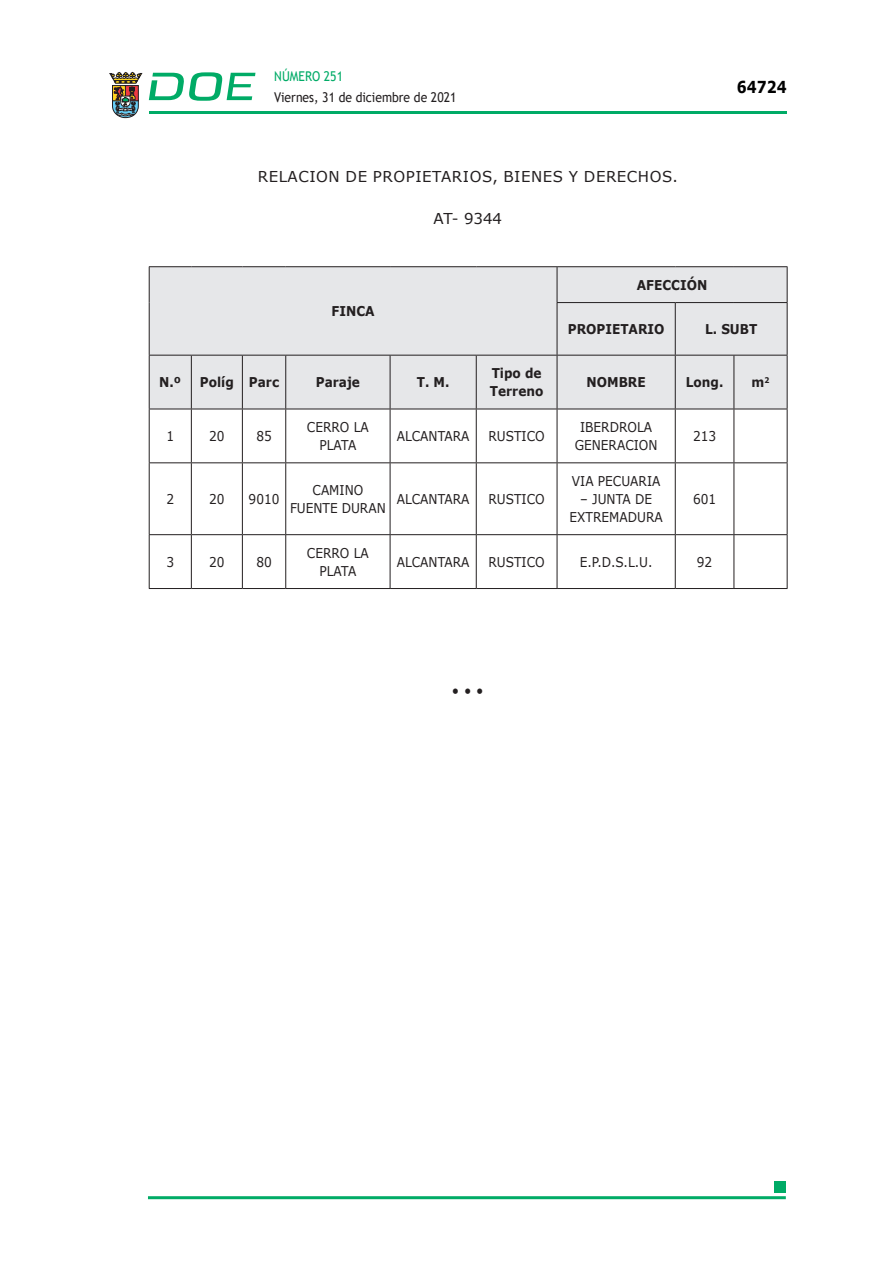
<style>
.page{position:relative;width:893px;height:1263px;background:#fff}
.page>*{position:absolute;margin:0;border:0;box-sizing:border-box;transform-origin:0 0}
.t1{font:700 16.5px "Verdana";color:#000;scale:.85 1}
.ADENDA{font:15px "Verdana";letter-spacing:.035em;color:#231f20}
.CUERPO_DE_TEXTO{font:15px "Verdana";color:#231f20;scale:.9 1}
.t2{font:13.5px/18px "Verdana";color:#231f20;text-align:center;scale:.9 1}
.t3{font:700 13.5px/18px "Verdana";color:#231f20;scale:.9 1}
.t4{font:13.5px "Trebuchet MS";color:#231f20;scale:.9 1}
.t5{font:13.5px "Trebuchet MS";color:#00ab67;scale:.9 1}
</style>
<div class="page">
<hr style="left:149px;top:111px;width:638px;height:3px;background:#00ab66">
<svg style="left:109px;top:72px;width:33px;height:46px"></svg>
<svg style="left:149px;top:72px;width:106px;height:29px"></svg>
<hr style="left:148px;top:1196px;width:638px;height:3px;background:#00ab66">
<div style="left:775px;top:1181px;width:11px;height:11px;background:#00ab66"></div>
<div style="left:150px;top:267px;width:637px;height:142px;background:#e6e7e9"></div>
<svg style="left:150px;top:410px;width:637px;height:178px"></svg>
<hr style="left:557px;top:302px;width:118px;height:1px;background:#231f20">
<hr style="left:675px;top:302px;width:59px;height:1px;background:#231f20">
<hr style="left:734px;top:302px;width:53px;height:1px;background:#231f20">
<hr style="left:149px;top:355px;width:42px;height:1px;background:#231f20">
<hr style="left:191px;top:355px;width:51px;height:1px;background:#231f20">
<hr style="left:242px;top:355px;width:44px;height:1px;background:#231f20">
<hr style="left:286px;top:355px;width:104px;height:1px;background:#231f20">
<hr style="left:390px;top:355px;width:86px;height:1px;background:#231f20">
<hr style="left:476px;top:355px;width:81px;height:1px;background:#231f20">
<hr style="left:557px;top:355px;width:118px;height:1px;background:#231f20">
<hr style="left:675px;top:355px;width:59px;height:1px;background:#231f20">
<hr style="left:734px;top:355px;width:53px;height:1px;background:#231f20">
<hr style="left:149px;top:462px;width:42px;height:1px;background:#231f20">
<hr style="left:191px;top:462px;width:51px;height:1px;background:#231f20">
<hr style="left:242px;top:462px;width:44px;height:1px;background:#231f20">
<hr style="left:286px;top:462px;width:104px;height:1px;background:#231f20">
<hr style="left:390px;top:462px;width:86px;height:1px;background:#231f20">
<hr style="left:476px;top:462px;width:81px;height:1px;background:#231f20">
<hr style="left:557px;top:462px;width:118px;height:1px;background:#231f20">
<hr style="left:675px;top:462px;width:59px;height:1px;background:#231f20">
<hr style="left:734px;top:462px;width:53px;height:1px;background:#231f20">
<hr style="left:149px;top:534px;width:42px;height:1px;background:#231f20">
<hr style="left:191px;top:534px;width:51px;height:1px;background:#231f20">
<hr style="left:242px;top:534px;width:44px;height:1px;background:#231f20">
<hr style="left:286px;top:534px;width:104px;height:1px;background:#231f20">
<hr style="left:390px;top:534px;width:86px;height:1px;background:#231f20">
<hr style="left:476px;top:534px;width:81px;height:1px;background:#231f20">
<hr style="left:557px;top:534px;width:118px;height:1px;background:#231f20">
<hr style="left:675px;top:534px;width:59px;height:1px;background:#231f20">
<hr style="left:734px;top:534px;width:53px;height:1px;background:#231f20">
<hr style="left:149px;top:588px;width:42px;height:1px;background:#231f20">
<hr style="left:191px;top:588px;width:51px;height:1px;background:#231f20">
<hr style="left:242px;top:588px;width:44px;height:1px;background:#231f20">
<hr style="left:286px;top:588px;width:104px;height:1px;background:#231f20">
<hr style="left:390px;top:588px;width:86px;height:1px;background:#231f20">
<hr style="left:476px;top:588px;width:81px;height:1px;background:#231f20">
<hr style="left:557px;top:588px;width:118px;height:1px;background:#231f20">
<hr style="left:675px;top:588px;width:59px;height:1px;background:#231f20">
<hr style="left:734px;top:588px;width:53px;height:1px;background:#231f20">
<hr style="left:149px;top:409px;width:1px;height:53px;background:#231f20">
<hr style="left:149px;top:463px;width:1px;height:71px;background:#231f20">
<hr style="left:149px;top:535px;width:1px;height:53px;background:#231f20">
<hr style="left:557px;top:267px;width:1px;height:35px;background:#231f20">
<hr style="left:787px;top:267px;width:1px;height:35px;background:#231f20">
<hr style="left:557px;top:303px;width:1px;height:52px;background:#231f20">
<hr style="left:675px;top:303px;width:1px;height:52px;background:#231f20">
<hr style="left:787px;top:303px;width:1px;height:52px;background:#231f20">
<hr style="left:191px;top:355px;width:1px;height:54px;background:#231f20">
<hr style="left:242px;top:355px;width:1px;height:54px;background:#231f20">
<hr style="left:285px;top:355px;width:1px;height:54px;background:#231f20">
<hr style="left:390px;top:355px;width:1px;height:54px;background:#231f20">
<hr style="left:476px;top:355px;width:1px;height:54px;background:#231f20">
<hr style="left:557px;top:355px;width:1px;height:54px;background:#231f20">
<hr style="left:675px;top:355px;width:1px;height:54px;background:#231f20">
<hr style="left:734px;top:355px;width:1px;height:54px;background:#231f20">
<hr style="left:191px;top:409px;width:1px;height:53px;background:#231f20">
<hr style="left:242px;top:409px;width:1px;height:53px;background:#231f20">
<hr style="left:285px;top:409px;width:1px;height:53px;background:#231f20">
<hr style="left:390px;top:409px;width:1px;height:53px;background:#231f20">
<hr style="left:476px;top:409px;width:1px;height:53px;background:#231f20">
<hr style="left:557px;top:409px;width:1px;height:53px;background:#231f20">
<hr style="left:675px;top:409px;width:1px;height:53px;background:#231f20">
<hr style="left:734px;top:409px;width:1px;height:53px;background:#231f20">
<hr style="left:787px;top:409px;width:1px;height:53px;background:#231f20">
<hr style="left:191px;top:463px;width:1px;height:71px;background:#231f20">
<hr style="left:242px;top:463px;width:1px;height:71px;background:#231f20">
<hr style="left:285px;top:463px;width:1px;height:71px;background:#231f20">
<hr style="left:390px;top:463px;width:1px;height:71px;background:#231f20">
<hr style="left:476px;top:463px;width:1px;height:71px;background:#231f20">
<hr style="left:557px;top:463px;width:1px;height:71px;background:#231f20">
<hr style="left:675px;top:463px;width:1px;height:71px;background:#231f20">
<hr style="left:734px;top:463px;width:1px;height:71px;background:#231f20">
<hr style="left:787px;top:463px;width:1px;height:71px;background:#231f20">
<hr style="left:191px;top:535px;width:1px;height:53px;background:#231f20">
<hr style="left:242px;top:535px;width:1px;height:53px;background:#231f20">
<hr style="left:285px;top:535px;width:1px;height:53px;background:#231f20">
<hr style="left:390px;top:535px;width:1px;height:53px;background:#231f20">
<hr style="left:476px;top:535px;width:1px;height:53px;background:#231f20">
<hr style="left:557px;top:535px;width:1px;height:53px;background:#231f20">
<hr style="left:675px;top:535px;width:1px;height:53px;background:#231f20">
<hr style="left:734px;top:535px;width:1px;height:53px;background:#231f20">
<hr style="left:787px;top:535px;width:1px;height:53px;background:#231f20">
<hr style="left:149px;top:266px;width:42px;height:1px;background:#231f20">
<hr style="left:149px;top:267px;width:1px;height:36px;background:#231f20">
<hr style="left:191px;top:266px;width:51px;height:1px;background:#231f20">
<hr style="left:242px;top:266px;width:44px;height:1px;background:#231f20">
<hr style="left:286px;top:266px;width:104px;height:1px;background:#231f20">
<hr style="left:390px;top:266px;width:86px;height:1px;background:#231f20">
<hr style="left:476px;top:266px;width:81px;height:1px;background:#231f20">
<hr style="left:557px;top:266px;width:118px;height:1px;background:#231f20">
<hr style="left:675px;top:266px;width:59px;height:1px;background:#231f20">
<hr style="left:734px;top:266px;width:53px;height:1px;background:#231f20">
<hr style="left:149px;top:303px;width:1px;height:52px;background:#231f20">
<hr style="left:149px;top:355px;width:1px;height:54px;background:#231f20">
<hr style="left:787px;top:355px;width:1px;height:54px;background:#231f20">
<hr style="left:149px;top:409px;width:42px;height:1px;background:#231f20">
<hr style="left:191px;top:409px;width:51px;height:1px;background:#231f20">
<hr style="left:242px;top:409px;width:44px;height:1px;background:#231f20">
<hr style="left:286px;top:409px;width:104px;height:1px;background:#231f20">
<hr style="left:390px;top:409px;width:86px;height:1px;background:#231f20">
<hr style="left:476px;top:409px;width:81px;height:1px;background:#231f20">
<hr style="left:557px;top:409px;width:118px;height:1px;background:#231f20">
<hr style="left:675px;top:409px;width:59px;height:1px;background:#231f20">
<hr style="left:734px;top:409px;width:53px;height:1px;background:#231f20">
<p class="t5" style="left:274px;top:67px;width:78px">NÚMERO 251</p>
<p class="t4" style="left:274px;top:88px;width:204px">Viernes, 31 de diciembre de 2021</p>
<p class="ADENDA" style="left:258px;top:166px;width:422px">RELACION DE PROPIETARIOS, BIENES Y DERECHOS.</p>
<p class="ADENDA" style="left:434px;top:208px;width:70px">AT- 9344</p>
<p class="t1" style="left:737px;top:75px;width:60px">64724</p>
<p class="t3" style="left:332px;top:302px;width:49px">FINCA</p>
<p class="t3" style="left:637px;top:276px;width:80px">AFECCIÓN</p>
<p class="t3" style="left:568px;top:320px;width:109px">PROPIETARIO</p>
<p class="t3" style="left:705px;top:320px;width:60px">L. SUBT</p>
<p class="t3" style="left:159px;top:373px;width:26px">N.º</p>
<p class="t3" style="left:200px;top:373px;width:39px">Políg</p>
<p class="t3" style="left:249px;top:373px;width:35px">Parc</p>
<p class="t3" style="left:316px;top:373px;width:51px">Paraje</p>
<p class="t3" style="left:417px;top:373px;width:38px">T. M.</p>
<p class="t3" style="left:490px;top:364px;width:61px">Tipo de<br>Terreno</p>
<p class="t3" style="left:587px;top:373px;width:67px">NOMBRE</p>
<p class="t3" style="left:686px;top:373px;width:43px">Long.</p>
<p class="t3" style="left:752px;top:373px;width:21px">m<sup>2</sup></p>
<p class="t2" style="left:166px;top:427px;width:10px">1</p>
<p class="t2" style="left:209px;top:427px;width:19px">20</p>
<p class="t2" style="left:256px;top:427px;width:19px">85</p>
<p class="t2" style="left:307px;top:418px;width:70px">CERRO LA<br>PLATA</p>
<p class="t2" style="left:397px;top:427px;width:82px">ALCANTARA</p>
<p class="t2" style="left:488px;top:427px;width:64px">RUSTICO</p>
<p class="t2" style="left:575px;top:418px;width:94px">IBERDROLA<br>GENERACION</p>
<p class="t2" style="left:693px;top:427px;width:27px">213</p>
<p class="t2" style="left:166px;top:490px;width:10px">2</p>
<p class="t2" style="left:209px;top:490px;width:19px">20</p>
<p class="t2" style="left:249px;top:490px;width:36px">9010</p>
<p class="t2" style="left:290px;top:481px;width:108px">CAMINO<br>FUENTE DURAN</p>
<p class="t2" style="left:397px;top:490px;width:82px">ALCANTARA</p>
<p class="t2" style="left:488px;top:490px;width:64px">RUSTICO</p>
<p class="t2" style="left:572px;top:472px;width:100px">VIA PECUARIA</p>
<p class="t2" style="left:570px;top:490px;width:105px">– JUNTA DE<br>EXTREMADURA</p>
<p class="t2" style="left:693px;top:490px;width:27px">601</p>
<p class="t2" style="left:166px;top:553px;width:10px">3</p>
<p class="t2" style="left:209px;top:553px;width:19px">20</p>
<p class="t2" style="left:256px;top:553px;width:19px">80</p>
<p class="t2" style="left:307px;top:544px;width:70px">CERRO LA<br>PLATA</p>
<p class="t2" style="left:397px;top:553px;width:82px">ALCANTARA</p>
<p class="t2" style="left:488px;top:553px;width:64px">RUSTICO</p>
<p class="t2" style="left:580px;top:553px;width:82px">E.P.D.S.L.U.</p>
<p class="t2" style="left:697px;top:553px;width:19px">92</p>
<p class="CUERPO_DE_TEXTO" style="left:452px;top:681px;width:37px">• • •</p>
</div>
